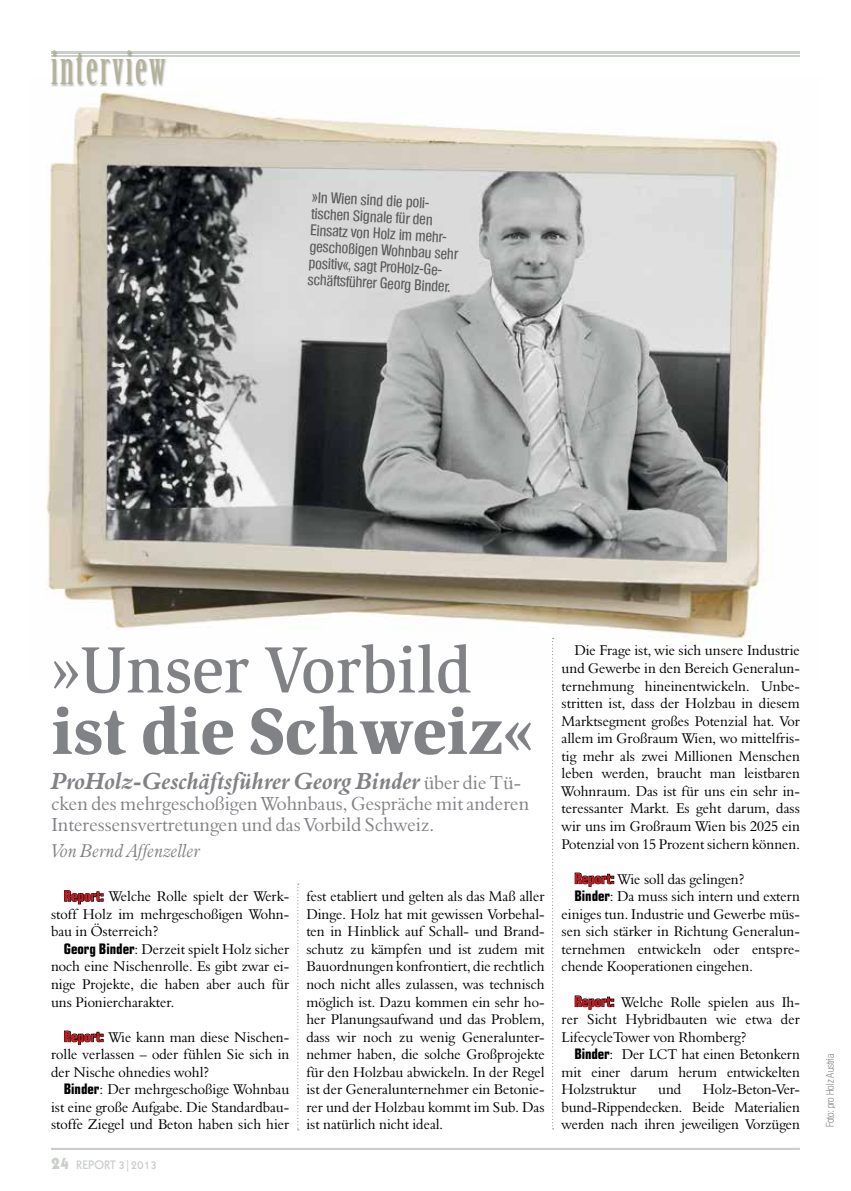
<style>
.page{position:relative;width:851px;height:1191px;background:#fff}
.page>*{position:absolute;margin:0;border:0;box-sizing:border-box;transform-origin:0 0}
.t1{font:900 67.2px "Slimbach";color:#808285}
.t2{font:500 67.2px "Slimbach";color:#808285}
.t3{font:45px "Birch Std";letter-spacing:.05em;color:#b4b39a}
.t4{font:24px "Aldine 401 BT Bold Italic A";color:#808285}
.t5{font:19.5px/21px "Aldine 401 BT Roman A";color:#808285}
.t6{font:italic 300 18px "Aldine 721 BT";color:#808285}
.t7{font:500 condensed 15px/16.5px "Olympia";color:#58595b}
.t8{font:14.55px/17.5px "Aldine 401 BT Roman A";color:#000;text-align:justify}
.t9{font:12px "Geometric 231 BT Bold C";color:#cacfca}
.t10{font:300 condensed 10.5px "Olnova";color:#58595b}
.s1{font-family:"Aldine 401 BT Roman A";font-size:19.5px}
.s2{font-family:"Eurostile";font-weight:700;font-stretch:condensed;color:#c4161c}
.s3{font-family:"Eurostile";font-weight:700;font-stretch:condensed}
.s4{font-family:"Geometric 231 BT Heavy C";font-size:16.5px}
</style>
<div class="page">
<img style="left:46px;top:92px;width:733px;height:549px">
<svg style="left:64px;top:890px;width:39px;height:14px"></svg>
<svg style="left:64px;top:1030px;width:39px;height:14px"></svg>
<svg style="left:552px;top:638px;width:1px;height:491px"></svg>
<svg style="left:297px;top:883px;width:2px;height:247px"></svg>
<hr style="left:51px;top:51px;width:748px;height:3px;background:#cacfca">
<hr style="left:51px;top:55px;width:748px;height:2px;background:#cacfca">
<div style="left:50px;top:51px;width:118px;height:36px;background:#000;opacity:.3"></div>
<hr style="left:51px;top:1147px;width:748px;height:3px;background:#cacfca">
<svg style="left:574px;top:872px;width:39px;height:14px"></svg>
<svg style="left:574px;top:995px;width:39px;height:14px"></svg>
<h2 class="t3" style="left:51px;top:43px;width:116px">interview</h2>
<p class="t7" style="left:312px;top:189px;width:150px;rotate:3deg">»In Wien sind die poli&shy;tischen Signale für den<br>Einsatz von Holz im mehr&shy;geschoßigen Wohnbau sehr positiv«, sagt ProHolz-Ge&shy;schäftsführer Georg Binder.</p>
<h1 class="t2" style="left:51px;top:629px;width:422px">»Unser Vorbild</h1>
<h1 class="t1" style="left:51px;top:689px;width:483px">ist die Schweiz«</h1>
<h3 class="t4" style="left:51px;top:765px;width:471px">ProHolz-Geschäftsführer Georg Binder <span class="s1">über die Tü-</span></h3>
<h3 class="t5" style="left:51px;top:792px;width:479px">cken des mehrgeschoßigen Wohnbaus, Gespräche mit anderen<br>Interessensvertretungen und das Vorbild Schweiz.</h3>
<p class="t6" style="left:51px;top:839px;width:151px">Von Bernd Affenzeller</p>
<p class="t8" style="left:51px;top:887px;width:240px;text-indent:13px"><span class="s2">Report:</span> Welche Rolle spielt der Werk&shy;stoff Holz im mehrgeschoßigen Wohn&shy;bau in Österreich?</p>
<p class="t8" style="left:51px;top:940px;width:240px;text-indent:13px"><span class="s3">Georg Binder</span>: Derzeit spielt Holz sicher noch eine Nischenrolle. Es gibt zwar ei&shy;nige Projekte, die haben aber auch für uns Pioniercharakter.</p>
<p class="t8" style="left:51px;top:1027px;width:240px;text-indent:13px"><span class="s2">Report:</span> Wie kann man diese Nischen&shy;rolle verlassen – oder fühlen Sie sich in der Nische ohnedies wohl?</p>
<p class="t8" style="left:51px;top:1080px;width:240px;text-indent:13px"><span class="s3">Binder</span>: Der mehrgeschoßige Wohnbau ist eine große Aufgabe. Die Standardbau&shy;stoffe Ziegel und Beton haben sich hier</p>
<p class="t9" style="left:51px;top:1156px;width:107px"><span class="s4">24</span> REPORT 3|2013</p>
<p class="t8" style="left:306px;top:887px;width:240px">fest etabliert und gelten als das Maß aller Dinge. Holz hat mit gewissen Vorbehal&shy;ten in Hinblick auf Schall- und Brand&shy;schutz zu kämpfen und ist zudem mit Bauordnungen konfrontiert, die rechtlich noch nicht alles zulassen, was technisch möglich ist. Dazu kommen ein sehr ho&shy;her Planungsaufwand und das Problem, dass wir noch zu wenig Generalunter&shy;nehmer haben, die solche Großprojekte für den Holzbau abwickeln. In der Regel ist der Generalunternehmer ein Betonie&shy;rer und der Holzbau kommt im Sub. Das ist natürlich nicht ideal.</p>
<p class="t8" style="left:561px;top:641px;width:240px;text-indent:13px">Die Frage ist, wie sich unsere Industrie und Gewerbe in den Bereich Generalun&shy;ternehmung hineinentwickeln. Unbe&shy;stritten ist, dass der Holzbau in diesem Marktsegment großes Potenzial hat. Vor allem im Großraum Wien, wo mittelfris&shy;tig mehr als zwei Millionen Menschen leben werden, braucht man leistbaren Wohnraum. Das ist für uns ein sehr in&shy;teressanter Markt. Es geht darum, dass wir uns im Großraum Wien bis 2025 ein Potenzial von 15 Prozent sichern können.</p>
<p class="t8" style="left:574px;top:869px;width:171px"><span class="s2">Report:</span> Wie soll das gelingen?</p>
<p class="t8" style="left:574px;top:887px;width:227px"><span class="s3">Binder</span>: Da muss sich intern und extern</p>
<p class="t8" style="left:561px;top:905px;width:240px">einiges tun. Industrie und Gewerbe müs-</p>
<p class="t8" style="left:561px;top:922px;width:240px">sen sich stärker in Richtung Generalun-</p>
<p class="t8" style="left:561px;top:940px;width:240px">ternehmen entwickeln oder entspre-</p>
<p class="t8" style="left:561px;top:957px;width:193px">chende Kooperationen eingehen.</p>
<p class="t8" style="left:561px;top:992px;width:240px;text-indent:13px"><span class="s2">Report:</span> Welche Rolle spielen aus Ih&shy;rer Sicht Hybridbauten wie etwa der LifecycleTower von Rhomberg?</p>
<p class="t8" style="left:561px;top:1045px;width:240px;text-indent:13px"><span class="s3">Binder</span>: Der LCT hat einen Betonkern mit einer darum herum entwickelten Holzstruktur</p>
<p class="t8" style="left:561px;top:1080px;width:240px;text-indent:141px">Holz-Beton-Ver&shy;bund-Rippendecken. Beide Materialien werden nach ihren jeweiligen Vorzügen</p>
<p class="t8" style="left:658px;top:1080px;width:24px">und</p>
<p class="t10" style="left:823px;top:1127px;width:74px;rotate:-90deg">Foto: pro Holz Austria</p>
</div>
